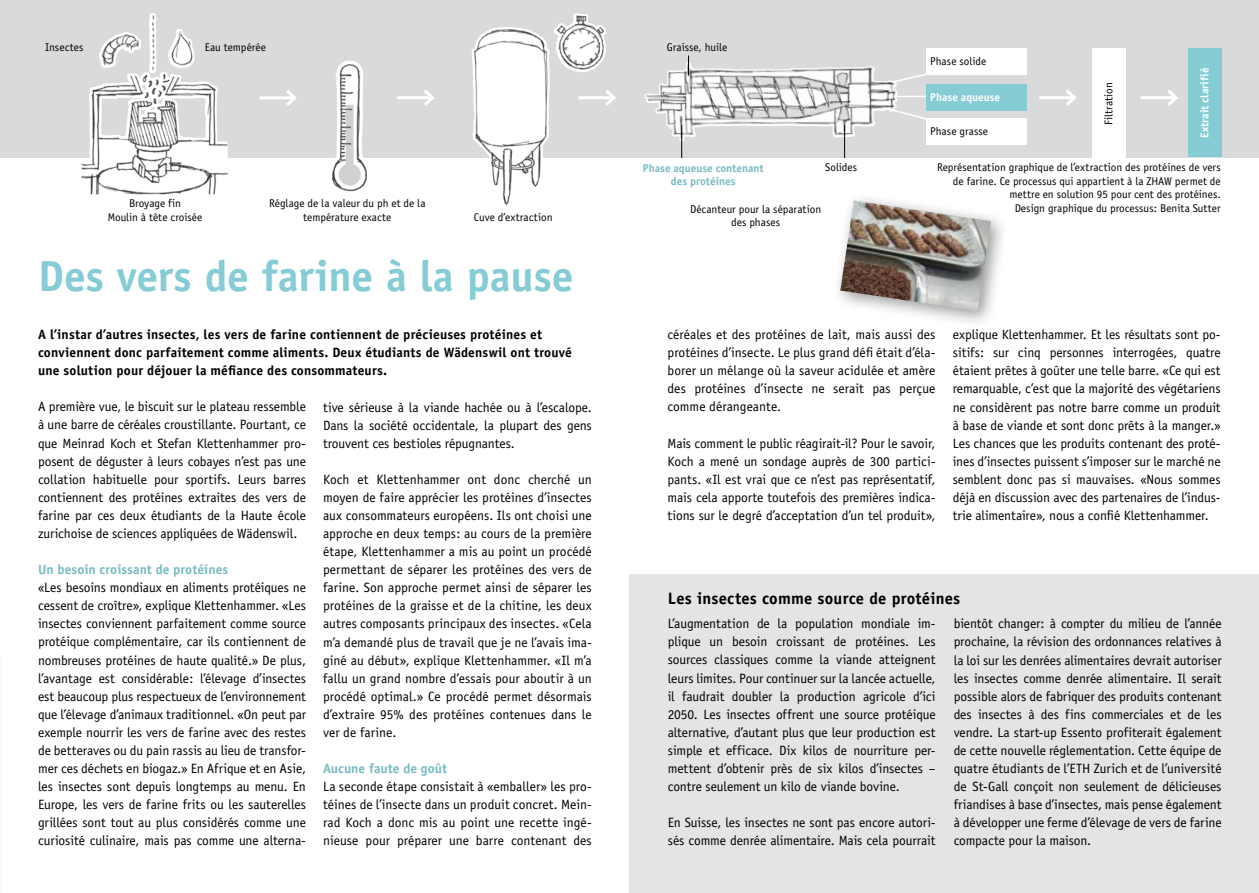
<style>
.page{position:relative;width:1259px;height:893px;background:#fff}
.page>*{position:absolute;margin:0;border:0;box-sizing:border-box;transform-origin:0 0}
.t1{font:700 43.5px "Officina Sans";letter-spacing:-.005em;color:#85ccd4}
.t2{font:700 16.5px "Officina Sans";letter-spacing:.015em;color:#000}
.t3{font:13.5px/18.1px "Officina Sans";letter-spacing:-.005em;color:#000;text-align:justify}
.t4{font:700 13.5px/18.1px "Officina Sans";letter-spacing:.01em;color:#000}
.t5{font:700 13.5px "Officina Sans";color:#79bbc2}
.t6{font:11.25px/13.5px "Officina Sans";color:#000;text-align:center}
.t7{font:700 11.25px/13.5px "Officina Sans";color:#79bbc2;text-align:center}
.t8{font:700 11.25px "Officina Sans";color:#fff}
</style>
<div class="page">
<svg style="left:0;top:0;width:629px;height:157px;fill:#d9dadb"></svg>
<img style="left:149px;top:13px;width:7px;height:60px">
<hr style="left:259px;top:96px;width:36px;height:3px;background:#fff">
<svg style="left:283px;top:87px;width:16px;height:22px"></svg>
<hr style="left:397px;top:96px;width:35px;height:3px;background:#fff">
<svg style="left:421px;top:86px;width:16px;height:23px"></svg>
<hr style="left:578px;top:96px;width:36px;height:3px;background:#fff">
<svg style="left:602px;top:86px;width:16px;height:23px"></svg>
<img style="left:329px;top:61px;width:18px;height:109px">
<img style="left:554px;top:13px;width:22px;height:32px">
<div style="left:629px;top:0;width:630px;height:157px;background:#d9dadb"></div>
<div style="left:629px;top:574px;width:630px;height:319px;background:#e3e4e4"></div>
<hr style="left:1140px;top:96px;width:36px;height:3px;background:#fff">
<svg style="left:1167px;top:90px;width:11px;height:16px"></svg>
<hr style="left:1039px;top:96px;width:35px;height:3px;background:#fff">
<svg style="left:1066px;top:90px;width:11px;height:16px"></svg>
<div style="left:1188px;top:48px;width:33px;height:109px;background:#85ccd4"></div>
<div style="left:1092px;top:48px;width:33px;height:115px;background:#fff"></div>
<img style="left:644px;top:62px;width:45px;height:41px">
<svg style="left:688px;top:56px;width:1px;height:19px"></svg>
<hr style="left:681px;top:125px;width:1px;height:33px;background:#000">
<hr style="left:844px;top:125px;width:1px;height:33px;background:#000">
<svg style="left:891px;top:73px;width:35px;height:11px"></svg>
<svg style="left:891px;top:108px;width:40px;height:12px"></svg>
<hr style="left:894px;top:96px;width:35px;height:1px;background:#fff">
<div style="left:926px;top:48px;width:100px;height:27px;background:#fff"></div>
<div style="left:926px;top:118px;width:100px;height:27px;background:#fff"></div>
<div style="left:926px;top:84px;width:100px;height:26px;background:#85ccd4"></div>
<div style="left:831px;top:192px;width:177px;height:137px;background:#000;opacity:.4"></div>
<img style="left:840px;top:201px;width:151px;height:110px">
<p class="t6" style="left:45px;top:40px;width:40px">Insectes</p>
<p class="t6" style="left:205px;top:40px;width:63px">Eau tempérée</p>
<p class="t6" style="left:108px;top:197px;width:96px">Broyage fin<br>Moulin à tête croisée</p>
<p class="t6" style="left:269px;top:197px;width:158px">Réglage de la valeur du ph et de la température exacte</p>
<p class="t6" style="left:474px;top:210px;width:80px">Cuve d’extraction</p>
<h1 class="t1" style="left:38px;top:249px;width:537px">Des vers de farine à la pause</h1>
<p class="t4" style="left:38px;top:325px;width:535px">A l’instar d’autres insectes, les vers de farine contiennent de précieuses protéines et conviennent donc parfaitement comme aliments. Deux étudiants de Wädenswil ont trouvé une solution pour déjouer la méfiance des consommateurs.</p>
<p class="t3" style="left:323px;top:398px;width:270px">tive sérieuse à la viande hachée ou à l’escalope.<br>Dans la société occidentale, la plupart des gens trouvent ces bestioles répugnantes.</p>
<p class="t3" style="left:323px;top:470px;width:270px">Koch et Klettenhammer ont donc cherché un moyen de faire apprécier les protéines d’insectes aux consommateurs européens. Ils ont choisi une approche en deux temps: au cours de la première étape, Klettenhammer a mis au point un procédé permettant de séparer les protéines des vers de farine. Son approche permet ainsi de séparer les protéines de la graisse et de la chitine, les deux autres composants principaux des insectes. «Cela m’a demandé plus de travail que je ne l’avais ima&shy;giné au début», explique Klettenhammer. «Il m’a fallu un grand nombre d’essais pour aboutir à un procédé optimal.» Ce procédé permet désormais d’extraire 95% des protéines contenues dans le ver de farine.</p>
<p class="t5" style="left:323px;top:760px;width:126px">Aucune faute de goût</p>
<p class="t3" style="left:323px;top:777px;width:270px">La seconde étape consistait à «emballer» les pro&shy;téines de l’insecte dans un produit concret. Mein&shy;rad Koch a donc mis au point une recette ingé&shy;nieuse pour préparer une barre contenant des</p>
<p class="t3" style="left:38px;top:398px;width:269px">A première vue, le biscuit sur le plateau ressemble à une barre de céréales croustillante. Pourtant, ce que Meinrad Koch et Stefan Klettenhammer pro&shy;posent de déguster à leurs cobayes n’est pas une collation habituelle pour sportifs. Leurs barres contiennent des protéines extraites des vers de farine par ces deux étudiants de la Haute école zurichoise de sciences appliquées de Wädenswil.</p>
<p class="t5" style="left:38px;top:561px;width:192px">Un besoin croissant de protéines</p>
<p class="t3" style="left:38px;top:579px;width:269px">«Les besoins mondiaux en aliments protéiques ne cessent de croître», explique Klettenhammer. «Les insectes conviennent parfaitement comme source protéique complémentaire, car ils contiennent de nombreuses protéines de haute qualité.» De plus, l’avantage est considérable: l’élevage d’insectes est beaucoup plus respectueux de l’environnement que l’élevage d’animaux traditionnel. «On peut par exemple nourrir les vers de farine avec des restes de betteraves ou du pain rassis au lieu de transfor&shy;mer ces déchets en biogaz.» En Afrique et en Asie, les insectes sont depuis longtemps au menu. En Europe, les vers de farine frits ou les sauterelles grillées sont tout au plus considérés comme une curiosité culinaire, mais pas comme une alterna-</p>
<p class="t6" style="left:667px;top:40px;width:62px">Graisse, huile</p>
<p class="t6" style="left:930px;top:54px;width:57px">Phase solide</p>
<p class="t8" style="left:930px;top:90px;width:71px">Phase aqueuse</p>
<p class="t6" style="left:930px;top:124px;width:59px">Phase grasse</p>
<p class="t6" style="left:1102px;top:125px;width:44px;rotate:-90deg">Filtration</p>
<p class="t8" style="left:1197px;top:138px;width:72px;rotate:-90deg">Extrait clarifié</p>
<p class="t7" style="left:643px;top:161px;width:122px">Phase aqueuse contenant des protéines</p>
<p class="t6" style="left:825px;top:161px;width:34px">Solides</p>
<p class="t6" style="left:937px;top:161px;width:285px;text-align:right">Représentation graphique de l’extraction des protéines de vers de farine. Ce processus qui appartient à la ZHAW permet de mettre en solution 95 pour cent des protéines.<br>Design graphique du processus: Benita Sutter</p>
<p class="t6" style="left:690px;top:202px;width:133px">Décanteur pour la séparation des phases</p>
<p class="t3" style="left:667px;top:325px;width:269px">céréales et des protéines de lait, mais aussi des protéines d’insecte. Le plus grand défi était d’éla&shy;borer un mélange où la saveur acidulée et amère des protéines d’insecte ne serait pas perçue comme dérangeante.</p>
<p class="t3" style="left:667px;top:434px;width:269px">Mais comment le public réagirait-il? Pour le savoir, Koch a mené un sondage auprès de 300 partici&shy;pants. «Il est vrai que ce n’est pas représentatif, mais cela apporte toutefois des premières indica&shy;tions sur le degré d’acceptation d’un tel produit»,</p>
<p class="t3" style="left:952px;top:326px;width:269px">explique Klettenhammer. Et les résultats sont po&shy;sitifs: sur cinq personnes interrogées, quatre étaient prêtes à goûter une telle barre. «Ce qui est remarquable, c’est que la majorité des végétariens ne considèrent pas notre barre comme un produit à base de viande et sont donc prêts à la manger.» Les chances que les produits contenant des proté&shy;ines d’insectes puissent s’imposer sur le marché ne semblent donc pas si mauvaises. «Nous sommes déjà en discussion avec des partenaires de l’indus&shy;trie alimentaire», nous a confié Klettenhammer.</p>
<p class="t2" style="left:668px;top:588px;width:294px">Les insectes comme source de protéines</p>
<p class="t3" style="left:668px;top:615px;width:269px">L’augmentation de la population mondiale im&shy;plique un besoin croissant de protéines. Les sources classiques comme la viande atteignent leurs limites. Pour continuer sur la lancée actuelle, il faudrait doubler la production agricole d’ici 2050. Les insectes offrent une source protéique alternative, d’autant plus que leur production est simple et efficace. Dix kilos de nourriture per&shy;mettent d’obtenir près de six kilos d’insectes – contre seulement un kilo de viande bovine.</p>
<p class="t3" style="left:668px;top:813px;width:269px">En Suisse, les insectes ne sont pas encore autori&shy;sés comme denrée alimentaire. Mais cela pourrait</p>
<p class="t3" style="left:953px;top:615px;width:269px">bientôt changer: à compter du milieu de l’année prochaine, la révision des ordonnances relatives à la loi sur les denrées alimentaires devrait autoriser les insectes comme denrée alimentaire. Il serait possible alors de fabriquer des produits contenant des insectes à des fins commerciales et de les vendre. La start-up Essento profiterait également de cette nouvelle réglementation. Cette équipe de quatre étudiants de l’ETH Zurich et de l’université de St-Gall conçoit non seulement de délicieuses friandises à base d’insectes, mais pense également à développer une ferme d’élevage de vers de farine compacte pour la maison.</p>
</div>
